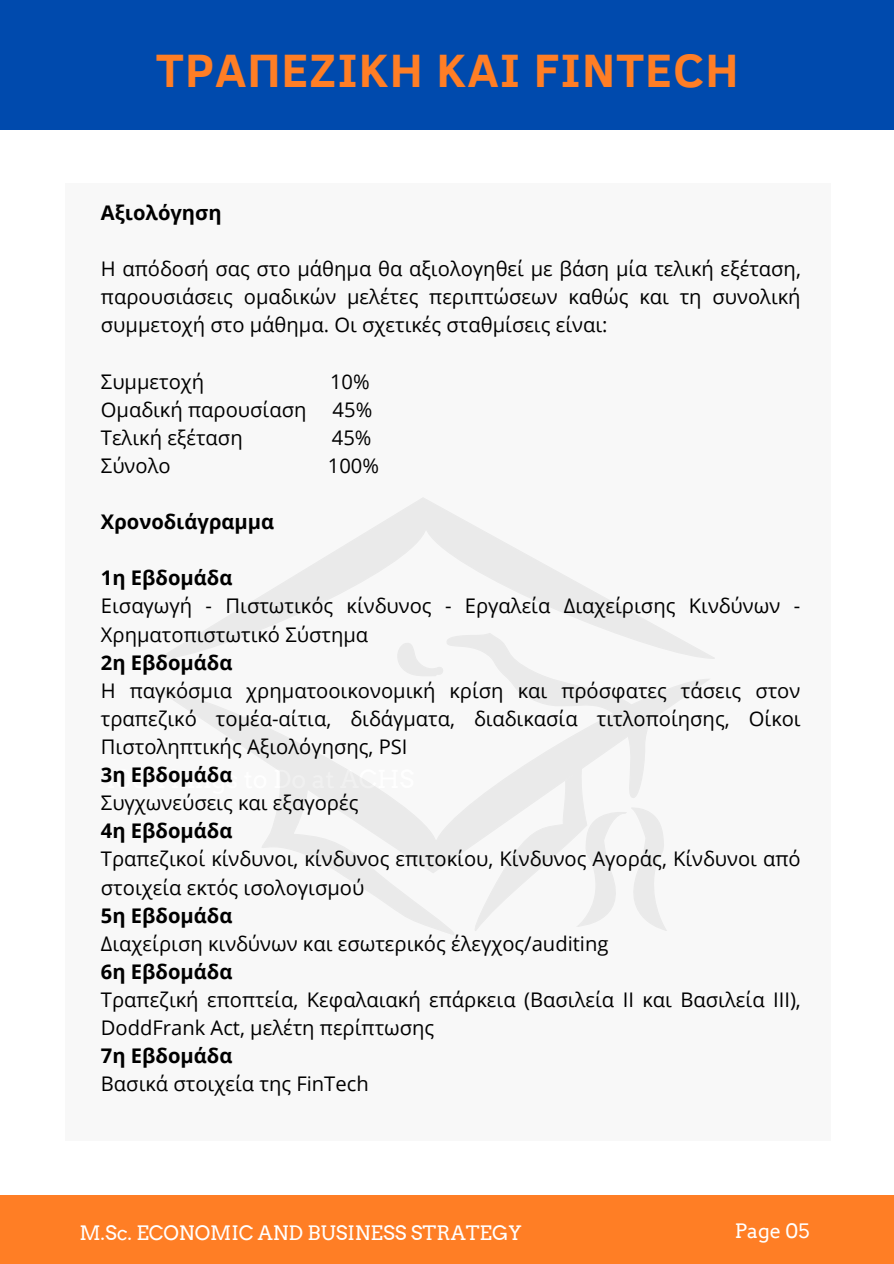
<style>
.page{position:relative;width:894px;height:1264px;background:#fff}
.page>*{position:absolute;margin:0;border:0;box-sizing:border-box;transform-origin:0 0}
.t1{font:700 48px "Clear Sans";letter-spacing:.02em;color:#ff7e25}
.t2{font:20.1px/28px "Open Sans";color:#000}
.t3{font:700 20.1px "Open Sans";color:#000}
.t4{font:19.8px "Arvo";color:#fff}
</style>
<div class="page">
<div style="left:0;top:0;width:893px;height:129px;background:#004aad"></div>
<div style="left:65px;top:183px;width:765px;height:957px;background:#f8f8f8"></div>
<div style="left:0;top:1195px;width:893px;height:68px;background:#ff7e25"></div>
<svg style="left:160px;top:679px;width:549px;height:73px"></svg>
<svg style="left:157px;top:498px;width:558px;height:162px"></svg>
<svg style="left:251px;top:629px;width:417px;height:306px"></svg>
<p class="t1" style="left:156px;top:36px;width:584px">ΤΡΑΠΕΖΙΚΗ ΚΑΙ FINTECH</p>
<p class="t3" style="left:101px;top:198px;width:122px">Αξιολόγηση</p>
<p class="t2" style="left:101px;top:254px;width:701px;text-align:justify">Η απόδοσή σας στο μάθημα θα αξιολογηθεί με βάση μία τελική εξέταση, παρουσιάσεις ομαδικών μελέτες περιπτώσεων καθώς και τη συνολική συμμετοχή στο μάθημα. Οι σχετικές σταθμίσεις είναι:</p>
<p class="t2" style="left:101px;top:367px;width:105px">Συμμετοχή</p>
<p class="t2" style="left:330px;top:367px;width:41px">10%</p>
<p class="t2" style="left:101px;top:395px;width:207px">Ομαδική παρουσίαση</p>
<p class="t2" style="left:332px;top:395px;width:41px">45%</p>
<p class="t2" style="left:101px;top:423px;width:143px">Τελική εξέταση</p>
<p class="t2" style="left:332px;top:423px;width:41px">45%</p>
<p class="t2" style="left:101px;top:451px;width:71px">Σύνολο</p>
<p class="t2" style="left:328px;top:451px;width:53px">100%</p>
<p class="t3" style="left:101px;top:507px;width:175px">Χρονοδιάγραμμα</p>
<p class="t3" style="left:101px;top:564px;width:133px">1η Εβδομάδα</p>
<p class="t2" style="left:101px;top:591px;width:700px">Εισαγωγή - Πιστωτικός κίνδυνος - Εργαλεία Διαχείρισης Κινδύνων -<br>Χρηματοπιστωτικό Σύστημα</p>
<p class="t3" style="left:101px;top:648px;width:133px">2η Εβδομάδα</p>
<p class="t2" style="left:101px;top:676px;width:701px;text-align:justify">Η παγκόσμια χρηματοοικονομική κρίση και πρόσφατες τάσεις στον τραπεζικό τομέα-αίτια, διδάγματα, διαδικασία τιτλοποίησης, Οίκοι Πιστοληπτικής Αξιολόγησης, PSI</p>
<p class="t3" style="left:101px;top:760px;width:133px">3η Εβδομάδα</p>
<p class="t2" style="left:101px;top:788px;width:259px">Συγχωνεύσεις και εξαγορές</p>
<p class="t3" style="left:101px;top:816px;width:133px">4η Εβδομάδα</p>
<p class="t2" style="left:101px;top:844px;width:701px">Τραπεζικοί κίνδυνοι, κίνδυνος επιτοκίου, Κίνδυνος Αγοράς, Κίνδυνοι από στοιχεία εκτός ισολογισμού</p>
<p class="t3" style="left:101px;top:901px;width:133px">5η Εβδομάδα</p>
<p class="t2" style="left:101px;top:928px;width:509px">Διαχείριση κινδύνων και εσωτερικός έλεγχος/auditing</p>
<p class="t3" style="left:101px;top:957px;width:133px">6η Εβδομάδα</p>
<p class="t2" style="left:101px;top:985px;width:701px">Τραπεζική εποπτεία, Κεφαλαιακή επάρκεια (Βασιλεία ΙΙ και Βασιλεία ΙΙΙ),<br>DoddFrank Act, μελέτη περίπτωσης</p>
<p class="t3" style="left:101px;top:1041px;width:133px">7η Εβδομάδα</p>
<p class="t2" style="left:101px;top:1069px;width:269px">Βασικά στοιχεία της FinTech</p>
<p class="t4" style="left:79px;top:1220px;width:443px">M.Sc. ECONOMIC AND BUSINESS STRATEGY</p>
<p class="t4" style="left:734px;top:1218px;width:76px">Page 05</p>
</div>
